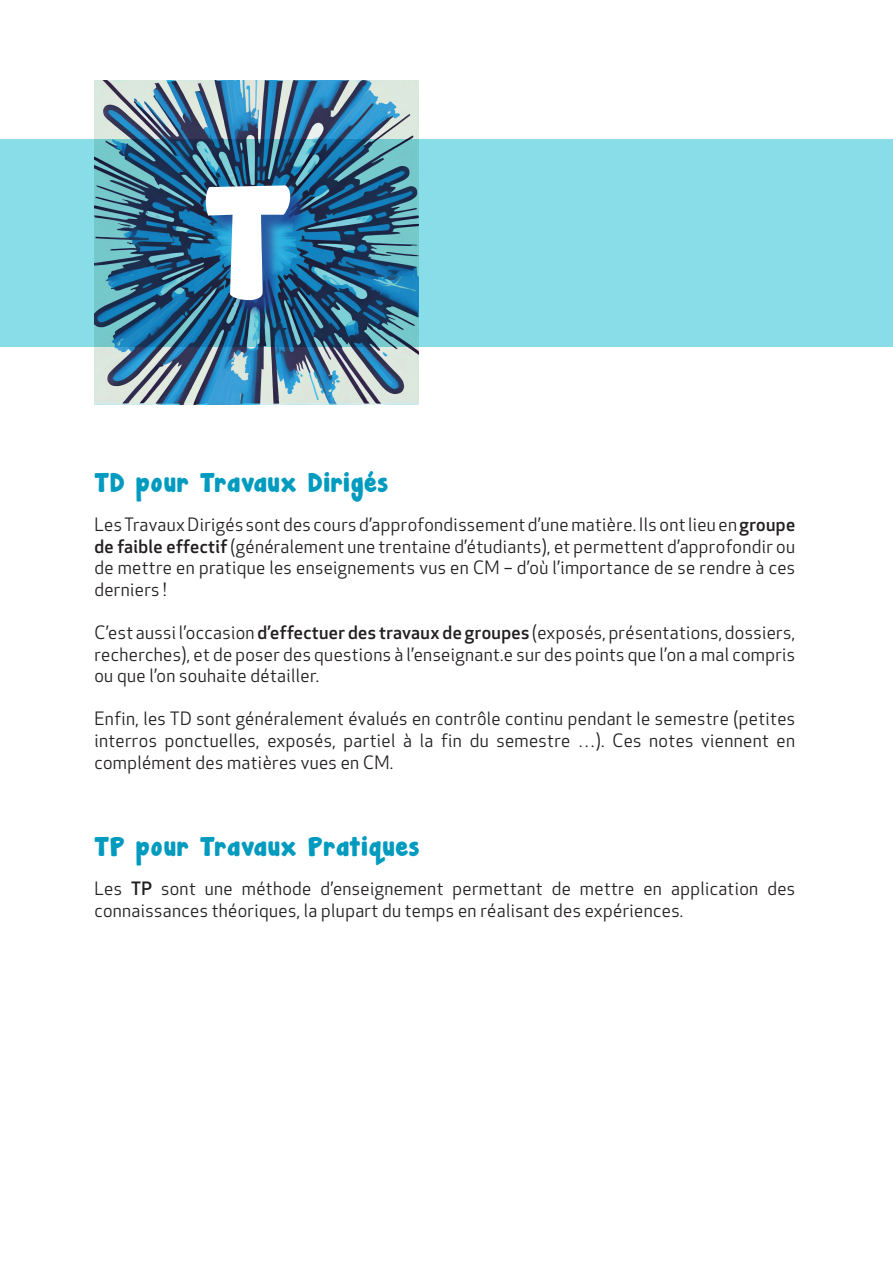
<style>
.page{position:relative;width:893px;height:1263px;background:#fff}
.page>*{position:absolute;margin:0;border:0;box-sizing:border-box;transform-origin:0 0}
.t1{font:143.7px "Janda Manatee Solid";color:#fff}
.t2{font:24px "Janda Manatee Solid";letter-spacing:.05em;color:#009bbf}
.t3{font:18px/21.6px "Apex New";letter-spacing:.02em;color:#231f20;text-align:justify}
.s1{font-weight:500}
</style>
<div class="page">
<img style="left:94px;top:81px;width:324px;height:323px">
<svg style="left:0;top:139px;width:893px;height:207px;background:#6dbbcc"></svg>
<div style="left:208px;top:187px;width:101px;height:131px;background:#253f8e;opacity:.75"></div>
<h1 class="t1" style="left:204px;top:141px;width:89px">T</h1>
<h2 class="t2" style="left:94px;top:466px;width:295px">TD pour Travaux Dirigés</h2>
<p class="t3" style="left:94px;top:514px;width:702px">Les Travaux Dirigés sont des cours d’approfondissement d’une matière. Ils ont lieu en <span class="s1">groupe de faible effectif</span> (généralement une trentaine d’étudiants), et permettent d’approfondir ou de mettre en pratique les enseignements vus en CM – d’où l’importance de se rendre à ces derniers !</p>
<p class="t3" style="left:94px;top:622px;width:702px">C’est aussi l’occasion <span class="s1">d’effectuer des travaux de groupes</span> (exposés, présentations, dossiers, recherches), et de poser des questions à l’enseignant.e sur des points que l’on a mal compris ou que l’on souhaite détailler.</p>
<p class="t3" style="left:94px;top:708px;width:702px">Enfin, les TD sont généralement évalués en contrôle continu pendant le semestre (petites interros ponctuelles, exposés, partiel à la fin du semestre …). Ces notes viennent en complément des matières vues en CM.</p>
<h2 class="t2" style="left:94px;top:830px;width:326px">TP pour Travaux Pratiques</h2>
<p class="t3" style="left:94px;top:878px;width:702px">Les <span class="s1">TP</span> sont une méthode d’enseignement permettant de mettre en application des connaissances théoriques, la plupart du temps en réalisant des expériences.</p>
</div>
